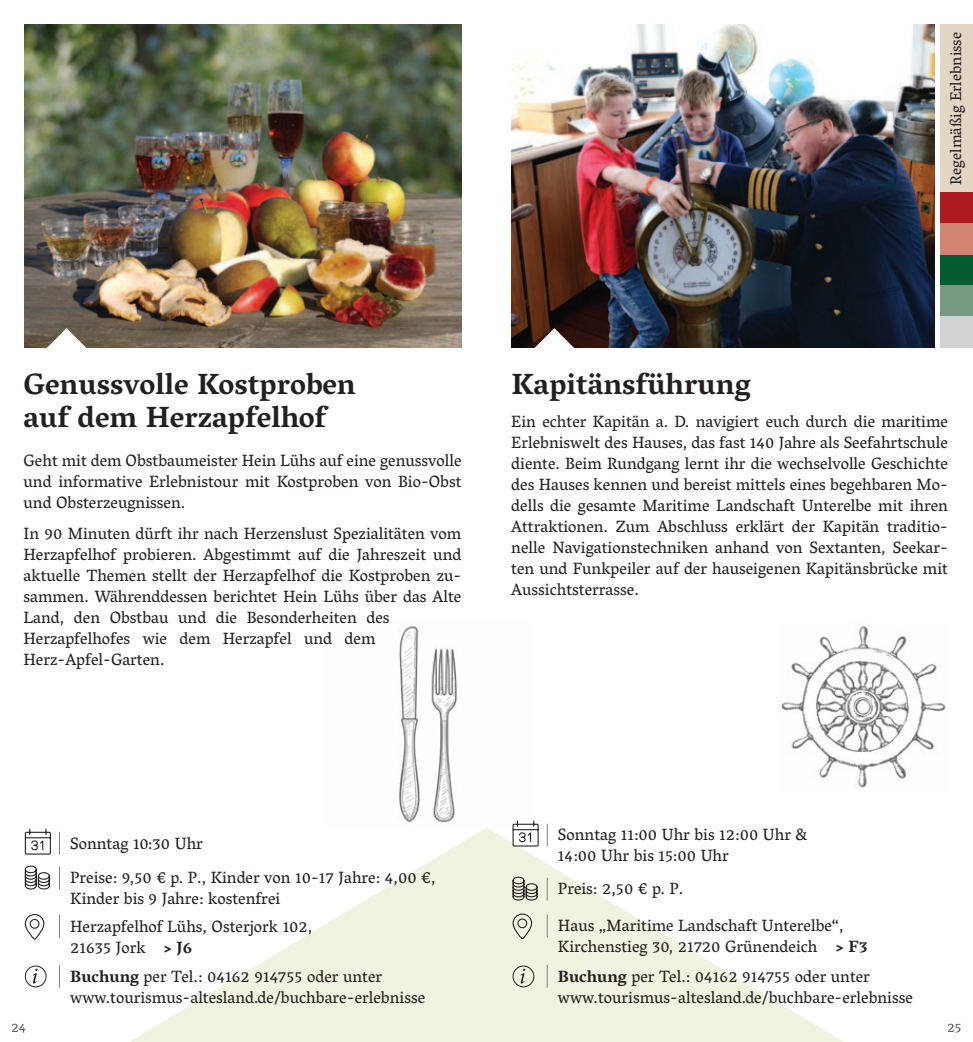
<style>
.page{position:relative;width:973px;height:1042px;background:#fff}
.page>*{position:absolute;margin:0;border:0;box-sizing:border-box;transform-origin:0 0}
.t1{font:700 29.75px/33.2px "Vesper Libre";color:#231f20}
.t2{font:16.62px/21px "Vesper Libre";color:#231f20}
.t3{font:15.75px "Vesper Libre";color:#231f20}
.t4{font:14px "Vesper Libre";color:#57585a}
.s1{font-weight:700}
</style>
<div class="page">
<img style="left:399px;top:626px;width:58px;height:197px">
<img style="left:511px;top:25px;width:424px;height:322px">
<img style="left:25px;top:25px;width:436px;height:322px">
<svg style="left:130px;top:827px;width:713px;height:215px"></svg>
<svg style="left:25px;top:328px;width:83px;height:20px"></svg>
<svg style="left:512px;top:328px;width:84px;height:20px"></svg>
<div style="left:940px;top:192px;width:32px;height:31px;background:#ad1a1f"></div>
<div style="left:940px;top:254px;width:32px;height:31px;background:#055b32"></div>
<div style="left:940px;top:223px;width:32px;height:31px;background:#d18471"></div>
<div style="left:940px;top:285px;width:32px;height:31px;background:#779981"></div>
<div style="left:940px;top:25px;width:32px;height:167px;background:#e3d6c5"></div>
<div style="left:940px;top:316px;width:32px;height:31px;background:#d1d2d4"></div>
<svg style="left:59px;top:832px;width:1px;height:22px"></svg>
<svg style="left:24px;top:828px;width:27px;height:27px"></svg>
<svg style="left:546px;top:824px;width:1px;height:22px"></svg>
<svg style="left:512px;top:820px;width:27px;height:27px"></svg>
<svg style="left:24px;top:865px;width:26px;height:25px"></svg>
<svg style="left:59px;top:866px;width:1px;height:23px"></svg>
<svg style="left:512px;top:876px;width:26px;height:25px"></svg>
<svg style="left:546px;top:877px;width:1px;height:23px"></svg>
<svg style="left:24px;top:914px;width:21px;height:26px"></svg>
<svg style="left:59px;top:915px;width:1px;height:23px"></svg>
<svg style="left:512px;top:913px;width:20px;height:27px"></svg>
<svg style="left:546px;top:914px;width:1px;height:23px"></svg>
<div style="left:25px;top:965px;width:22px;height:22px;border:1px solid #231f20;border-radius:50%"></div>
<svg style="left:33px;top:968px;width:4px;height:15px"></svg>
<svg style="left:59px;top:965px;width:1px;height:23px"></svg>
<div style="left:512px;top:965px;width:22px;height:22px;border:1px solid #231f20;border-radius:50%"></div>
<svg style="left:520px;top:968px;width:5px;height:15px"></svg>
<svg style="left:546px;top:965px;width:1px;height:23px"></svg>
<img style="left:781px;top:626px;width:165px;height:162px">
<p class="t3" style="left:946px;top:185px;width:154px;rotate:-90deg">Regelmäßig Erlebnisse</p>
<h1 class="t1" style="left:24px;top:367px;width:333px">Genussvolle Kostproben auf dem Herzapfelhof</h1>
<h1 class="t1" style="left:511px;top:367px;width:241px">Kapitänsführung</h1>
<p class="t2" style="left:24px;top:449px;width:439px;text-align:justify">Geht mit dem Obstbaumeister Hein Lühs auf eine genussvolle und informative Erlebnistour mit Kostproben von Bio-Obst und Obsterzeugnissen.</p>
<p class="t2" style="left:24px;top:523px;width:439px">In 90 Minuten dürft ihr nach Herzenslust Spezialitäten vom Herzapfelhof probieren. Abgestimmt auf die Jahreszeit und aktuelle Themen stellt der Herzapfelhof die Kostproben zu&shy;sammen. Währenddessen berichtet Hein Lühs über das Alte Land, den Obstbau und die Besonderheiten des Herzapfelhofes wie dem Herzapfel und dem Herz-Apfel-Garten.</p>
<p class="t2" style="left:511px;top:411px;width:438px;text-align:justify">Ein echter Kapitän a. D. navigiert euch durch die maritime Erlebniswelt des Hauses, das fast 140 Jahre als Seefahrtschule diente. Beim Rundgang lernt ihr die wechselvolle Geschichte des Hauses kennen und bereist mittels eines begehbaren Mo&shy;dells die gesamte Maritime Landschaft Unterelbe mit ihren Attraktionen. Zum Abschluss erklärt der Kapitän traditio&shy;nelle Navigationstechniken anhand von Sextanten, Seekar&shy;ten und Funkpeiler auf der hauseigenen Kapitänsbrücke mit Aussichtsterrasse.</p>
<p class="t2" style="left:70px;top:832px;width:134px">Sonntag 10:30 Uhr</p>
<p class="t2" style="left:558px;top:824px;width:251px">Sonntag 11:00 Uhr bis 12:00 Uhr &amp;<br>14:00 Uhr bis 15:00 Uhr</p>
<p class="t2" style="left:70px;top:867px;width:367px">Preise: 9,50 € p. P., Kinder von 10-17 Jahre: 4,00 €,<br>Kinder bis 9 Jahre: kostenfrei</p>
<p class="t2" style="left:558px;top:878px;width:127px">Preis: 2,50 € p. P.</p>
<p class="t2" style="left:70px;top:915px;width:244px">Herzapfelhof Lühs, Osterjork 102,<br>21635 Jork <span class="s1">&gt; J6</span></p>
<p class="t2" style="left:558px;top:915px;width:311px">Haus „Maritime Landschaft Unterelbe“,<br>Kirchenstieg 30, 21720 Grünendeich <span class="s1">&gt; F3</span></p>
<p class="t2" style="left:70px;top:965px;width:356px"><span class="s1">Buchung</span> per Tel.: 04162 914755 oder unter www.tourismus-altesland.de/buchbare-erlebnisse</p>
<p class="t2" style="left:558px;top:965px;width:356px"><span class="s1">Buchung</span> per Tel.: 04162 914755 oder unter www.tourismus-altesland.de/buchbare-erlebnisse</p>
<p class="t4" style="left:11px;top:1019px;width:17px">24</p>
<p class="t4" style="left:946px;top:1019px;width:16px">25</p>
</div>
